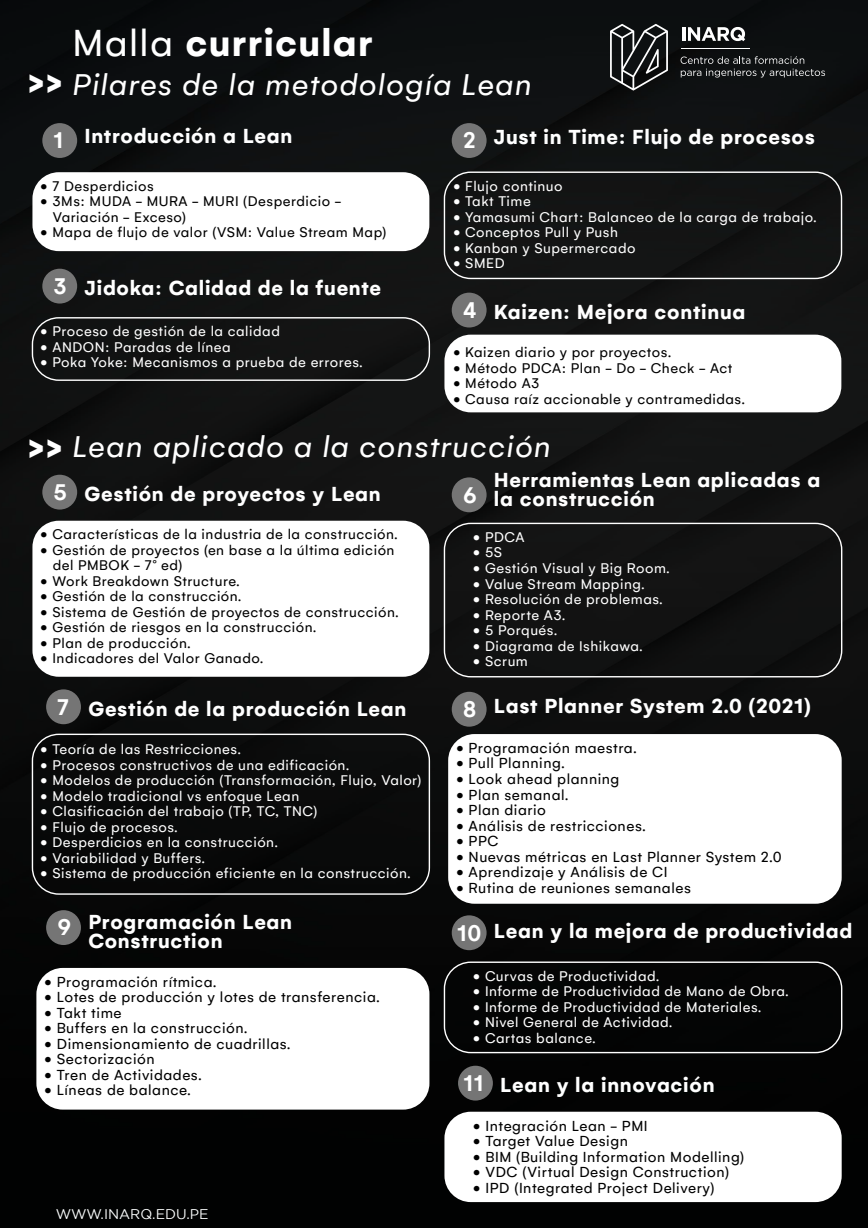
<style>
.page{position:relative;width:868px;height:1228px;background:#fff}
.page>*{position:absolute;margin:0;border:0;box-sizing:border-box;transform-origin:0 0}
.t1{font:600 41.16px "Gelion";color:#fff}
.t2{font:700 40.81px "Gelion";letter-spacing:.035em;color:#fff}
.t3{font:italic 32.52px "Gelion";letter-spacing:.035em;color:#fff}
.t4{font:600 24.04px "Gelion";color:#fff}
.t5{font:700 22.05px/18.9px "Gelion";letter-spacing:.035em;color:#fff}
.t6{font:15.79px "Gelion";letter-spacing:.035em;color:#000}
.t7{font:15.22px "Gelion";letter-spacing:.035em;color:#fff}
.t8{font:15.22px/15.5px "Gelion";letter-spacing:.035em;color:#000}
.t9{font:14px "Gotham";color:#fdffff}
.s1{font-weight:400}
.s2{font-weight:600;font-size:24.04px}
</style>
<div class="page">
<img style="left:0;top:0;width:868px;height:1228px">
<div style="left:42px;top:123px;width:35px;height:35px;background:#757575;border-radius:50%"></div>
<div style="left:32px;top:172px;width:397px;height:79px;background:#fff;border-radius:26px"></div>
<div style="left:444px;top:335px;width:397px;height:77px;background:#fff;border-radius:26px"></div>
<div style="left:452px;top:293px;width:35px;height:34px;background:#757575;border-radius:50%"></div>
<div style="left:42px;top:269px;width:35px;height:34px;background:#757575;border-radius:50%"></div>
<div style="left:32px;top:317px;width:398px;height:64px;border:1px solid #fff;border-radius:26px"></div>
<div style="left:42px;top:475px;width:35px;height:34px;background:#757575;border-radius:50%"></div>
<div style="left:32px;top:521px;width:397px;height:156px;background:#fff;border-radius:26px"></div>
<div style="left:46px;top:689px;width:35px;height:35px;background:#757575;border-radius:50%"></div>
<div style="left:32px;top:734px;width:398px;height:161px;border:1px solid #fff;border-radius:26px"></div>
<div style="left:452px;top:123px;width:35px;height:35px;background:#757575;border-radius:50%"></div>
<div style="left:444px;top:171px;width:398px;height:108px;border:1px solid #fff;border-radius:26px"></div>
<div style="left:46px;top:910px;width:35px;height:35px;background:#757575;border-radius:50%"></div>
<div style="left:36px;top:968px;width:393px;height:141px;background:#fff;border-radius:26px"></div>
<div style="left:448px;top:734px;width:394px;height:170px;background:#fff;border-radius:26px"></div>
<div style="left:452px;top:692px;width:35px;height:35px;background:#757575;border-radius:50%"></div>
<div style="left:452px;top:477px;width:35px;height:35px;background:#757575;border-radius:50%"></div>
<div style="left:444px;top:523px;width:398px;height:154px;border:1px solid #fff;border-radius:26px"></div>
<div style="left:444px;top:961px;width:398px;height:92px;border:1px solid #fff;border-radius:26px"></div>
<div style="left:452px;top:915px;width:35px;height:35px;background:#757575;border-radius:50%"></div>
<div style="left:458px;top:1066px;width:35px;height:34px;background:#757575;border-radius:50%"></div>
<div style="left:444px;top:1112px;width:398px;height:90px;background:#fff;border-radius:26px"></div>
<svg style="left:610px;top:24px;width:58px;height:66px;background:#404243"></svg>
<hr style="left:682px;top:27px;width:3px;height:14px;background:#fff">
<svg style="left:688px;top:27px;width:57px;height:14px"></svg>
<svg style="left:681px;top:56px;width:144px;height:22px;background:#303233"></svg>
<hr style="left:681px;top:48px;width:69px;height:1px;background:#fff">
<h1 class="t1" style="left:28px;top:54px;width:36px">&gt;&gt;</h1>
<h2 class="t2" style="left:72px;top:17px;width:302px"><span class="s1">Malla</span> curricular</h2>
<h3 class="t3" style="left:72px;top:66px;width:461px">Pilares de la metodología Lean</h3>
<h3 class="t5" style="left:54px;top:125px;width:240px"><span class="s2">1</span> Introducción a Lean</h3>
<p class="t8" style="left:40px;top:178px;width:115px">• 7 Desperdicios</p>
<p class="t8" style="left:53px;top:193px;width:291px;text-indent:-12px">• 3Ms: MUDA - MURA - MURI (Desperdicio -<br>Variación - Exceso)</p>
<p class="t8" style="left:40px;top:224px;width:347px">• Mapa de flujo de valor (VSM: Value Stream Map)</p>
<h3 class="t5" style="left:54px;top:278px;width:329px"><span class="s2">3</span> Jidoka: Calidad de la fuente</h3>
<p class="t7" style="left:40px;top:322px;width:241px">• Proceso de gestión de la calidad</p>
<p class="t7" style="left:40px;top:338px;width:192px">• ANDON: Paradas de línea</p>
<p class="t7" style="left:40px;top:353px;width:324px">• Poka Yoke: Mecanismos a prueba de errores.</p>
<h3 class="t5" style="left:463px;top:127px;width:353px"><span class="s2">2</span> Just in Time: Flujo de procesos</h3>
<p class="t7" style="left:453px;top:177px;width:111px">• Flujo continuo</p>
<p class="t7" style="left:453px;top:192px;width:79px">• Takt Time</p>
<p class="t7" style="left:453px;top:208px;width:365px">• Yamasumi Chart: Balanceo de la carga de trabajo.</p>
<p class="t7" style="left:453px;top:223px;width:166px">• Conceptos Pull y Push</p>
<p class="t7" style="left:453px;top:239px;width:184px">• Kanban y Supermercado</p>
<p class="t7" style="left:453px;top:255px;width:53px">• SMED</p>
<h3 class="t5" style="left:463px;top:302px;width:284px"><span class="s2">4</span> Kaizen: Mejora continua</h3>
<p class="t8" style="left:453px;top:344px;width:219px">• Kaizen diario y por proyectos.</p>
<p class="t8" style="left:453px;top:360px;width:281px">• Método PDCA: Plan - Do - Check - Act</p>
<p class="t8" style="left:453px;top:375px;width:88px">• Método A3</p>
<p class="t8" style="left:453px;top:391px;width:293px">• Causa raíz accionable y contramedidas.</p>
<h1 class="t1" style="left:28px;top:419px;width:36px">&gt;&gt;</h1>
<h3 class="t3" style="left:72px;top:428px;width:480px">Lean aplicado a la construcción</h3>
<h3 class="t5" style="left:54px;top:484px;width:329px"><span class="s2">5</span> Gestión de proyectos y Lean</h3>
<p class="t8" style="left:40px;top:526px;width:359px">• Características de la industria de la construcción.</p>
<p class="t8" style="left:53px;top:542px;width:343px;text-indent:-12px">• Gestión de proyectos (en base a la última edición del PMBOK - 7° ed)</p>
<p class="t8" style="left:40px;top:573px;width:201px">• Work Breakdown Structure.</p>
<p class="t8" style="left:40px;top:588px;width:203px">• Gestión de la construcción.</p>
<p class="t8" style="left:40px;top:604px;width:360px">• Sistema de Gestión de proyectos de construcción.</p>
<p class="t8" style="left:40px;top:619px;width:277px">• Gestión de riesgos en la construcción.</p>
<p class="t8" style="left:40px;top:635px;width:152px">• Plan de producción.</p>
<p class="t8" style="left:40px;top:650px;width:224px">• Indicadores del Valor Ganado.</p>
<h3 class="t5" style="left:57px;top:698px;width:350px"><span class="s2">7</span> Gestión de la producción Lean</h3>
<p class="t7" style="left:40px;top:740px;width:202px">• Teoría de las Restricciones.</p>
<p class="t7" style="left:40px;top:756px;width:310px">• Procesos constructivos de una edificación.</p>
<p class="t7" style="left:40px;top:771px;width:383px">• Modelos de producción (Transformación, Flujo, Valor)</p>
<p class="t7" style="left:40px;top:787px;width:260px">• Modelo tradicional vs enfoque Lean</p>
<p class="t7" style="left:40px;top:802px;width:278px">• Clasificación del trabajo (TP, TC, TNC)</p>
<p class="t7" style="left:40px;top:818px;width:139px">• Flujo de procesos.</p>
<p class="t7" style="left:40px;top:833px;width:239px">• Desperdicios en la construcción.</p>
<p class="t7" style="left:40px;top:849px;width:166px">• Variabilidad y Buffers.</p>
<p class="t7" style="left:40px;top:865px;width:372px">• Sistema de producción eficiente en la construcción.</p>
<h3 class="t5" style="left:88px;top:911px;width:205px;text-indent:-31px"><span class="s2">9</span> Programación Lean<br>Construction</h3>
<p class="t6" style="left:44px;top:972px;width:173px">• Programación rítmica.</p>
<p class="t6" style="left:44px;top:988px;width:337px">• Lotes de producción y lotes de transferencia.</p>
<p class="t6" style="left:44px;top:1003px;width:79px">• Takt time</p>
<p class="t6" style="left:44px;top:1019px;width:205px">• Buffers en la construcción.</p>
<p class="t6" style="left:44px;top:1034px;width:248px">• Dimensionamiento de cuadrillas.</p>
<p class="t6" style="left:44px;top:1050px;width:112px">• Sectorización</p>
<p class="t6" style="left:44px;top:1065px;width:159px">• Tren de Actividades.</p>
<p class="t6" style="left:44px;top:1081px;width:148px">• Líneas de balance.</p>
<p class="t9" style="left:56px;top:1206px;width:154px">WWW.INARQ.EDU.PE</p>
<h3 class="t5" style="left:494px;top:470px;width:328px">Herramientas Lean aplicadas a la construcción</h3>
<p class="t7" style="left:473px;top:528px;width:53px">• PDCA</p>
<p class="t7" style="left:473px;top:544px;width:31px">• 5S</p>
<p class="t7" style="left:473px;top:559px;width:198px">• Gestión Visual y Big Room.</p>
<p class="t7" style="left:473px;top:575px;width:173px">• Value Stream Mapping.</p>
<p class="t7" style="left:473px;top:590px;width:191px">• Resolución de problemas.</p>
<p class="t7" style="left:473px;top:606px;width:94px">• Reporte A3.</p>
<p class="t7" style="left:473px;top:621px;width:86px">• 5 Porqués.</p>
<p class="t7" style="left:473px;top:637px;width:171px">• Diagrama de Ishikawa.</p>
<p class="t7" style="left:473px;top:652px;width:57px">• Scrum</p>
<h3 class="t4" style="left:463px;top:480px;width:15px">6</h3>
<h3 class="t5" style="left:463px;top:695px;width:349px"><span class="s2">8</span> Last Planner System 2.0 (2021)</h3>
<p class="t6" style="left:456px;top:739px;width:182px">• Programación maestra.</p>
<p class="t6" style="left:456px;top:754px;width:110px">• Pull Planning.</p>
<p class="t6" style="left:456px;top:770px;width:165px">• Look ahead planning</p>
<p class="t6" style="left:456px;top:785px;width:114px">• Plan semanal.</p>
<p class="t6" style="left:456px;top:801px;width:92px">• Plan diario</p>
<p class="t6" style="left:456px;top:816px;width:191px">• Análisis de restricciones.</p>
<p class="t6" style="left:456px;top:832px;width:44px">• PPC</p>
<p class="t6" style="left:456px;top:847px;width:327px">• Nuevas métricas en Last Planner System 2.0</p>
<p class="t6" style="left:456px;top:863px;width:213px">• Aprendizaje y Análisis de CI</p>
<p class="t6" style="left:456px;top:878px;width:236px">• Rutina de reuniones semanales</p>
<h3 class="t5" style="left:457px;top:921px;width:396px"><span class="s2">10</span> Lean y la mejora de productividad</h3>
<p class="t7" style="left:473px;top:967px;width:188px">• Curvas de Productividad.</p>
<p class="t7" style="left:473px;top:982px;width:317px">• Informe de Productividad de Mano de Obra.</p>
<p class="t7" style="left:473px;top:998px;width:290px">• Informe de Productividad de Materiales.</p>
<p class="t7" style="left:473px;top:1013px;width:201px">• Nivel General de Actividad.</p>
<p class="t7" style="left:473px;top:1029px;width:124px">• Cartas balance.</p>
<h3 class="t5" style="left:464px;top:1075px;width:253px"><span class="s2">11</span> Lean y la innovación</h3>
<p class="t6" style="left:473px;top:1116px;width:176px">• Integración Lean - PMI</p>
<p class="t6" style="left:473px;top:1132px;width:157px">• Target Value Design</p>
<p class="t6" style="left:473px;top:1147px;width:273px">• BIM (Building Information Modelling)</p>
<p class="t6" style="left:473px;top:1163px;width:258px">• VDC (Virtual Design Construction)</p>
<p class="t6" style="left:473px;top:1178px;width:243px">• IPD (Integrated Project Delivery)</p>
</div>
